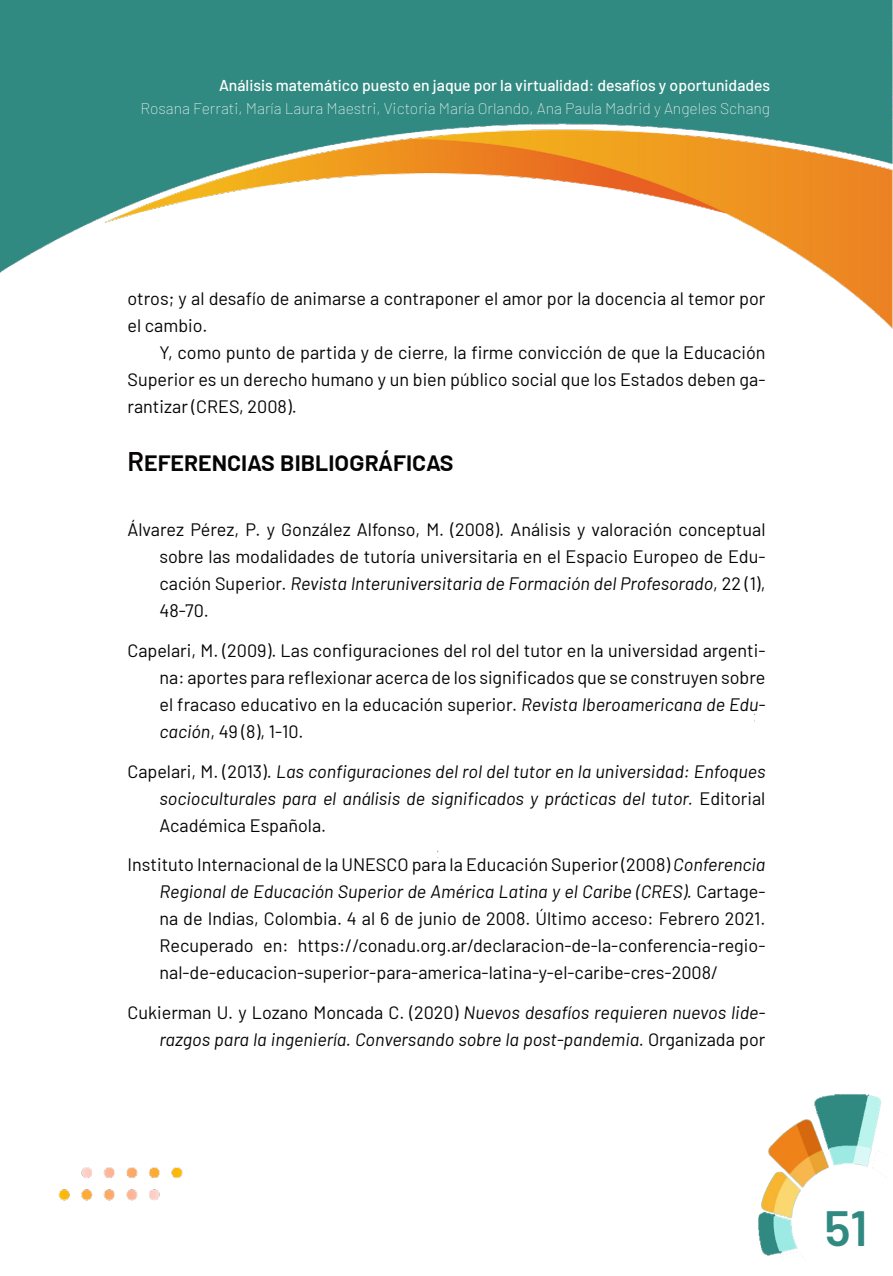
<style>
.page{position:relative;width:893px;height:1276px;background:#fff}
.page>*{position:absolute;margin:0;border:0;box-sizing:border-box;transform-origin:0 0}
.t1{font:600 49.5px "Barlow";color:#318a81}
.Título_artículo{font:600 27px "Barlow";color:#060405}
.Referencias{font:18px/27px "Barlow";color:#060405;text-align:justify}
.Referencias-2{font:italic 18px/27px "Barlow";color:#060405;text-align:justify}
.Párrafo{font:18px/27px "Barlow";color:#060405}
.t2{font:100 15.75px "Barlow";color:#fff}
.t3{font:500 15.75px "Barlow";color:#fff}
.s1{font-style:italic}
.s2{font-style:normal}
</style>
<div class="page">
<img style="left:0;top:0;width:893px;height:1256px">
<p class="t3" style="left:219px;top:74px;width:553px">Análisis matemático puesto en jaque por la virtualidad: desafíos y oportunidades</p>
<p class="t2" style="left:140px;top:97px;width:631px">Rosana Ferrati, María Laura Maestri, Victoria María Orlando, Ana Paula Madrid y Angeles Schang</p>
<p class="Párrafo" style="left:128px;top:284px;width:639px">otros; y al desafío de animarse a contraponer el amor por la docencia al temor por el cambio.</p>
<p class="Párrafo" style="left:128px;top:338px;width:639px;text-align:justify;text-indent:32px">Y, como punto de partida y de cierre, la firme convicción de que la Educación Superior es un derecho humano y un bien público social que los Estados deben ga&shy;rantizar (CRES, 2008).</p>
<p class="Título_artículo" style="left:128px;top:441px;width:328px">Referencias bibliográficas</p>
<p class="Referencias" style="left:159px;top:515px;width:607px;text-indent:-32px">Álvarez Pérez, P. y González Alfonso, M. (2008). Análisis y valoración conceptual sobre las modalidades de tutoría universitaria en el Espacio Europeo de Edu&shy;cación Superior. <span class="s1">Revista Interuniversitaria de Formación del Profesorado</span>, 22 (1), 48-70.</p>
<p class="Referencias" style="left:159px;top:635px;width:607px;text-indent:-32px">Capelari, M. (2009). Las configuraciones del rol del tutor en la universidad argenti&shy;na: aportes para reflexionar acerca de los significados que se construyen sobre el fracaso educativo en la educación superior. <span class="s1">Revista Iberoamericana de Edu&shy;cación</span>, 49 (8), 1-10.</p>
<p class="Referencias-2" style="left:159px;top:756px;width:607px;text-indent:-32px"><span class="s2">Capelari, M. (2013).</span> Las configuraciones del rol del tutor en la universidad: Enfoques socioculturales para el análisis de significados y prácticas del tutor. <span class="s2">Editorial Académica Española.</span></p>
<p class="Referencias" style="left:159px;top:850px;width:607px;text-indent:-32px">Instituto Internacional de la UNESCO para la Educación Superior (2008) <span class="s1">Conferencia Regional de Educación Superior de América Latina y el Caribe (CRES).</span> Cartage&shy;na de Indias, Colombia. 4 al 6 de junio de 2008. Último acceso: Febrero 2021.<br>Recuperado en: https://conadu.org.ar/declaracion-de-la-conferencia-regio&shy;nal-de-educacion-superior-para-america-latina-y-el-caribe-cres-2008/</p>
<p class="Referencias-2" style="left:128px;top:998px;width:639px;text-align:right"><span class="s2">Cukierman U. y Lozano Moncada C. (2020)</span> Nuevos desafíos requieren nuevos lide&shy;razgos para la ingeniería. Conversando sobre la post-pandemia. <span class="s2">Organizada por</span></p>
<h1 class="t1" style="left:825px;top:1191px;width:44px">51</h1>
</div>
